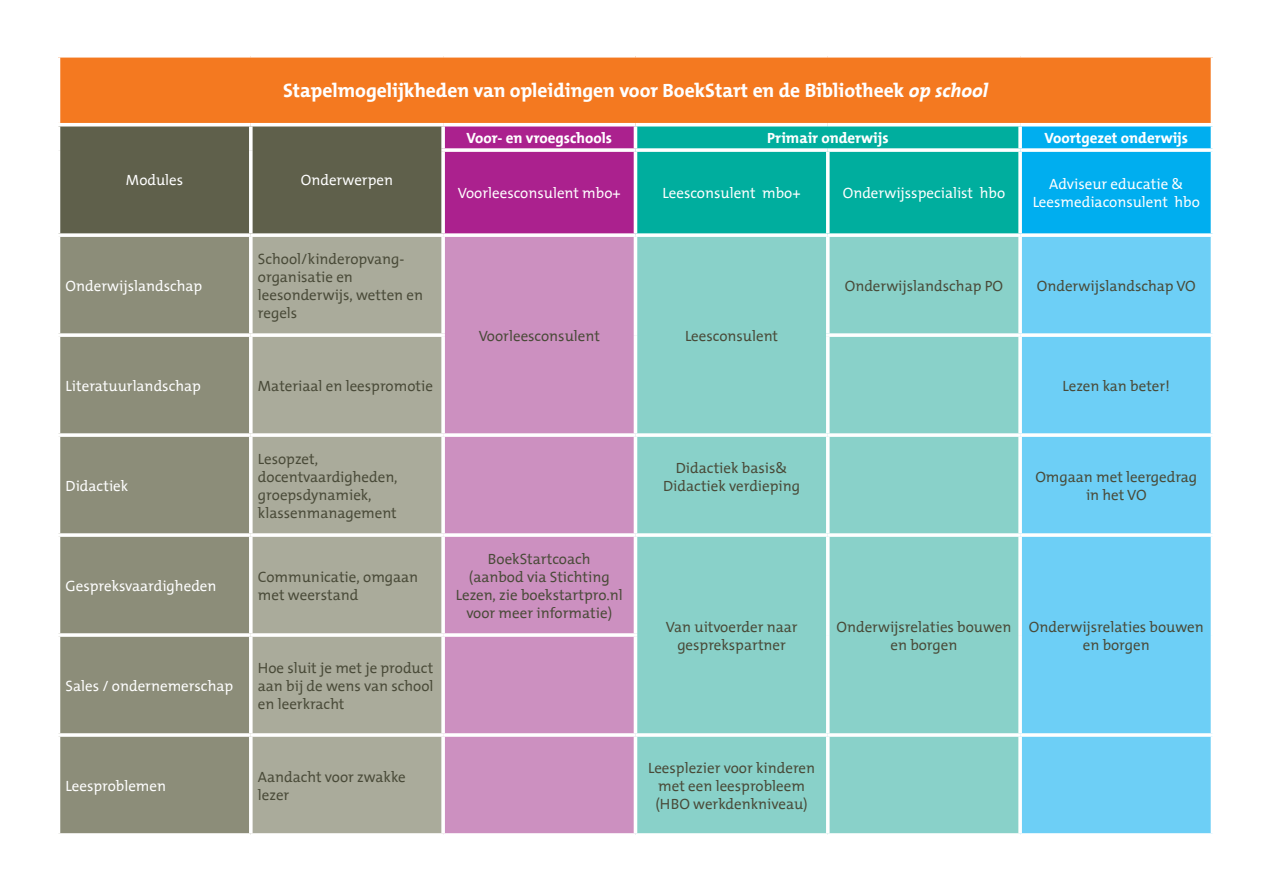
<style>
.page{position:relative;width:1263px;height:893px;background:#fff}
.page>*{position:absolute;margin:0;border:0;box-sizing:border-box;transform-origin:0 0}
.t1{font:700 19.5px "The Mix Office";color:#fff}
.t2{font:15px/18px "The Mix Office";color:#494a38;text-align:center}
.t3{font:15px/18px "The Mix Office";color:#fff;text-align:center}
.t4{font:700 15px "The Mix Office";color:#fff}
.s1{font-style:italic}
</style>
<div class="page">
<div style="left:58px;top:56px;width:1154px;height:69px;background:#f47920"></div>
<svg style="left:60px;top:127px;width:1151px;height:106px;background:#3c7c8c"></svg>
<svg style="left:60px;top:237px;width:189px;height:596px;background:#90917e"></svg>
<div style="left:253px;top:237px;width:188px;height:596px;background:#aaab9b"></div>
<div style="left:445px;top:237px;width:189px;height:596px;background:#cc90c0"></div>
<svg style="left:637px;top:237px;width:381px;height:596px;background:#8dd2ca"></svg>
<div style="left:1022px;top:237px;width:189px;height:596px;background:#6dcff6"></div>
<svg style="left:58px;top:56px;width:193px;height:2px"></svg>
<hr style="left:57px;top:58px;width:3px;height:65px;background:#fff">
<svg style="left:251px;top:56px;width:192px;height:2px"></svg>
<svg style="left:443px;top:56px;width:192px;height:2px"></svg>
<svg style="left:635px;top:56px;width:193px;height:2px"></svg>
<svg style="left:828px;top:56px;width:192px;height:2px"></svg>
<svg style="left:1020px;top:56px;width:193px;height:2px"></svg>
<hr style="left:1211px;top:58px;width:3px;height:65px;background:#fff">
<svg style="left:58px;top:123px;width:193px;height:4px"></svg>
<svg style="left:251px;top:123px;width:192px;height:4px"></svg>
<svg style="left:249px;top:127px;width:4px;height:23px"></svg>
<svg style="left:443px;top:123px;width:192px;height:4px"></svg>
<svg style="left:441px;top:127px;width:4px;height:21px"></svg>
<svg style="left:635px;top:123px;width:193px;height:4px"></svg>
<hr style="left:634px;top:127px;width:3px;height:21px;background:#fff">
<svg style="left:828px;top:123px;width:192px;height:4px"></svg>
<svg style="left:1020px;top:123px;width:193px;height:4px"></svg>
<svg style="left:1018px;top:127px;width:4px;height:21px"></svg>
<svg style="left:249px;top:150px;width:4px;height:83px"></svg>
<svg style="left:441px;top:148px;width:194px;height:4px"></svg>
<svg style="left:441px;top:152px;width:4px;height:81px"></svg>
<svg style="left:635px;top:148px;width:193px;height:4px"></svg>
<hr style="left:634px;top:152px;width:3px;height:81px;background:#fff">
<svg style="left:828px;top:148px;width:192px;height:4px"></svg>
<hr style="left:826px;top:152px;width:3px;height:81px;background:#fff">
<svg style="left:1020px;top:148px;width:193px;height:4px"></svg>
<svg style="left:1018px;top:152px;width:4px;height:81px"></svg>
<svg style="left:58px;top:233px;width:193px;height:4px"></svg>
<svg style="left:251px;top:233px;width:192px;height:1px"></svg>
<svg style="left:252px;top:237px;width:1px;height:96px"></svg>
<svg style="left:443px;top:233px;width:192px;height:4px"></svg>
<svg style="left:441px;top:237px;width:1px;height:96px"></svg>
<svg style="left:635px;top:233px;width:193px;height:4px"></svg>
<svg style="left:828px;top:233px;width:192px;height:1px"></svg>
<hr style="left:826px;top:237px;width:3px;height:96px;background:#fff">
<svg style="left:1020px;top:233px;width:193px;height:4px"></svg>
<svg style="left:1018px;top:237px;width:1px;height:96px"></svg>
<svg style="left:58px;top:333px;width:193px;height:4px"></svg>
<svg style="left:251px;top:333px;width:194px;height:4px"></svg>
<svg style="left:252px;top:337px;width:1px;height:96px"></svg>
<svg style="left:441px;top:337px;width:1px;height:96px"></svg>
<svg style="left:826px;top:333px;width:194px;height:4px"></svg>
<hr style="left:826px;top:337px;width:3px;height:96px;background:#fff">
<svg style="left:1020px;top:333px;width:193px;height:4px"></svg>
<svg style="left:1018px;top:337px;width:1px;height:96px"></svg>
<svg style="left:58px;top:433px;width:193px;height:4px"></svg>
<svg style="left:251px;top:433px;width:192px;height:4px"></svg>
<svg style="left:252px;top:437px;width:1px;height:96px"></svg>
<svg style="left:443px;top:433px;width:192px;height:4px"></svg>
<svg style="left:441px;top:437px;width:1px;height:96px"></svg>
<svg style="left:635px;top:433px;width:193px;height:4px"></svg>
<svg style="left:828px;top:433px;width:192px;height:4px"></svg>
<hr style="left:826px;top:437px;width:3px;height:96px;background:#fff">
<svg style="left:1020px;top:433px;width:193px;height:4px"></svg>
<svg style="left:1018px;top:437px;width:1px;height:96px"></svg>
<svg style="left:58px;top:533px;width:193px;height:4px"></svg>
<svg style="left:251px;top:533px;width:192px;height:4px"></svg>
<svg style="left:252px;top:537px;width:1px;height:96px"></svg>
<svg style="left:443px;top:533px;width:192px;height:4px"></svg>
<svg style="left:441px;top:537px;width:1px;height:96px"></svg>
<svg style="left:635px;top:533px;width:193px;height:4px"></svg>
<svg style="left:828px;top:533px;width:192px;height:4px"></svg>
<hr style="left:826px;top:537px;width:3px;height:98px;background:#fff">
<svg style="left:1020px;top:533px;width:193px;height:4px"></svg>
<svg style="left:1018px;top:537px;width:1px;height:98px"></svg>
<svg style="left:58px;top:633px;width:193px;height:4px"></svg>
<svg style="left:251px;top:633px;width:192px;height:4px"></svg>
<svg style="left:252px;top:637px;width:1px;height:96px"></svg>
<svg style="left:443px;top:633px;width:194px;height:4px"></svg>
<svg style="left:441px;top:637px;width:1px;height:96px"></svg>
<hr style="left:826px;top:635px;width:3px;height:98px;background:#fff">
<svg style="left:1018px;top:635px;width:4px;height:98px"></svg>
<svg style="left:58px;top:733px;width:193px;height:4px"></svg>
<svg style="left:251px;top:733px;width:192px;height:4px"></svg>
<svg style="left:252px;top:737px;width:1px;height:96px"></svg>
<svg style="left:443px;top:733px;width:192px;height:4px"></svg>
<svg style="left:441px;top:737px;width:1px;height:96px"></svg>
<svg style="left:635px;top:733px;width:193px;height:4px"></svg>
<svg style="left:828px;top:733px;width:192px;height:4px"></svg>
<hr style="left:826px;top:737px;width:3px;height:96px;background:#fff">
<svg style="left:1020px;top:733px;width:193px;height:4px"></svg>
<svg style="left:1018px;top:737px;width:1px;height:96px"></svg>
<svg style="left:58px;top:833px;width:193px;height:2px"></svg>
<svg style="left:251px;top:833px;width:192px;height:1px"></svg>
<svg style="left:443px;top:833px;width:192px;height:2px"></svg>
<svg style="left:635px;top:833px;width:193px;height:2px"></svg>
<svg style="left:828px;top:833px;width:192px;height:1px"></svg>
<svg style="left:1020px;top:833px;width:193px;height:2px"></svg>
<h1 class="t1" style="left:283px;top:80px;width:706px">Stapelmogelijkheden van opleidingen voor BoekStart en de Bibliotheek <span class="s1">op school</span></h1>
<p class="t3" style="left:126px;top:172px;width:59px">Modules</p>
<p class="t3" style="left:301px;top:172px;width:94px">Onderwerpen</p>
<p class="t3" style="left:66px;top:277px;width:138px">Onderwijslandschap</p>
<p class="t2" style="left:258px;top:250px;width:167px;text-align:left">School/kinderopvang&shy;organisatie en leesonderwijs, wetten en regels</p>
<p class="t4" style="left:467px;top:129px;width:147px">Voor- en vroegschools</p>
<p class="t4" style="left:767px;top:129px;width:123px">Primair onderwijs</p>
<p class="t4" style="left:1045px;top:129px;width:145px">Voortgezet onderwijs</p>
<p class="t3" style="left:458px;top:185px;width:164px">Voorleesconsulent mbo+</p>
<p class="t3" style="left:663px;top:185px;width:140px">Leesconsulent mbo+</p>
<p class="t3" style="left:843px;top:185px;width:164px">Onderwijsspecialist hbo</p>
<p class="t3" style="left:1033px;top:176px;width:169px">Adviseur educatie &amp;<br>Leesmediaconsulent hbo</p>
<p class="t2" style="left:479px;top:327px;width:123px">Voorleesconsulent</p>
<p class="t2" style="left:685px;top:327px;width:95px">Leesconsulent</p>
<p class="t2" style="left:845px;top:277px;width:160px">Onderwijslandschap PO</p>
<p class="t2" style="left:1037px;top:277px;width:160px">Onderwijslandschap VO</p>
<p class="t3" style="left:66px;top:377px;width:137px">Literatuurlandschap</p>
<p class="t2" style="left:258px;top:377px;width:177px">Materiaal en leespromotie</p>
<p class="t2" style="left:1062px;top:377px;width:109px">Lezen kan beter!</p>
<p class="t3" style="left:66px;top:477px;width:64px">Didactiek</p>
<p class="t2" style="left:258px;top:450px;width:141px;text-align:left">Lesopzet, docentvaardigheden, groepsdynamiek, klassenmanagement</p>
<p class="t2" style="left:663px;top:459px;width:138px">Didactiek basis&amp;<br>Didactiek verdieping</p>
<p class="t2" style="left:1035px;top:468px;width:163px">Omgaan met leergedrag in het VO</p>
<p class="t3" style="left:66px;top:577px;width:152px">Gespreksvaardigheden</p>
<p class="t2" style="left:258px;top:568px;width:162px;text-align:left">Communicatie, omgaan met weerstand</p>
<p class="t3" style="left:66px;top:677px;width:169px">Sales / ondernemerschap</p>
<p class="t2" style="left:258px;top:659px;width:177px;text-align:justify">Hoe sluit je met je product aan bij de wens van school en leerkracht</p>
<p class="t2" style="left:456px;top:550px;width:168px">BoekStartcoach<br>(aanbod via Stichting<br>Lezen, zie boekstartpro.nl voor meer informatie)</p>
<p class="t2" style="left:666px;top:618px;width:133px">Van uitvoerder naar gesprekspartner</p>
<p class="t2" style="left:836px;top:618px;width:176px">Onderwijsrelaties bouwen en borgen</p>
<p class="t2" style="left:1029px;top:618px;width:176px">Onderwijsrelaties bouwen en borgen</p>
<p class="t3" style="left:66px;top:777px;width:102px">Leesproblemen</p>
<p class="t2" style="left:258px;top:768px;width:149px;text-align:left">Aandacht voor zwakke lezer</p>
<p class="t2" style="left:648px;top:759px;width:168px">Leesplezier voor kinderen met een leesprobleem (HBO werkdenkniveau)</p>
</div>
